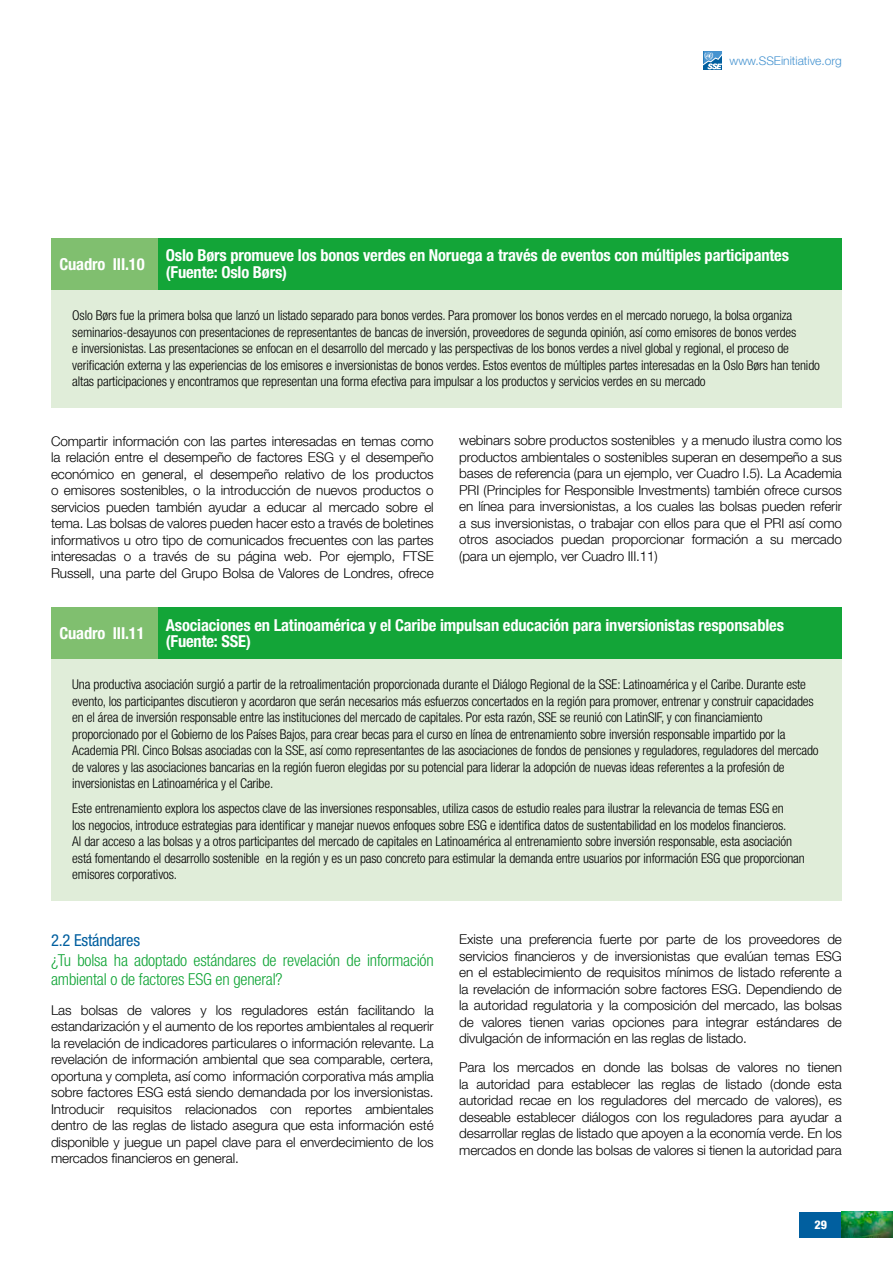
<style>
.page{position:relative;width:893px;height:1263px;background:#fff}
.page>*{position:absolute;margin:0;border:0;box-sizing:border-box;transform-origin:0 0}
.t1{font:700 condensed 16.5px/16.5px "Helvetica Neue LT Std";letter-spacing:-.01em;color:#fff}
.t2{font:300 condensed 16.5px/19.5px "Helvetica Neue LT Std";letter-spacing:-.01em;color:#13a538}
.t3{font:condensed 16.5px "Helvetica Neue LT Std";letter-spacing:-.01em;color:#015f9f}
.t4{font:300 13.5px/16.5px "Helvetica Neue LT Std";letter-spacing:-.01em;color:#000;text-align:justify}
.t5{font:300 condensed 13.5px/16.5px "Helvetica Neue LT Std";letter-spacing:-.01em;color:#000}
.t6{font:300 12px "Helvetica Neue LT Std";color:#4593d0}
.t7{font:800 condensed 12px "Helvetica Neue LT Std";color:#fff}
</style>
<div class="page">
<div style="left:799px;top:1212px;width:43px;height:25px;background:#015f9f"></div>
<img style="left:842px;top:1212px;width:51px;height:25px">
<svg style="left:703px;top:69px;width:19px;height:1px"></svg>
<svg style="left:703px;top:51px;width:19px;height:18px"></svg>
<div style="left:51px;top:289px;width:791px;height:118px;background:#e0edd9"></div>
<div style="left:51px;top:658px;width:791px;height:243px;background:#e0edd9"></div>
<div style="left:157px;top:238px;width:685px;height:51px;background:#13a538"></div>
<div style="left:157px;top:607px;width:685px;height:51px;background:#13a538"></div>
<div style="left:51px;top:238px;width:106px;height:51px;background:#80bf6f"></div>
<div style="left:51px;top:607px;width:106px;height:51px;background:#80bf6f"></div>
<p class="t6" style="left:729px;top:53px;width:114px">www.SSEinitiative.org</p>
<p class="t1" style="left:60px;top:255px;width:87px">Cuadro III.10</p>
<p class="t1" style="left:166px;top:247px;width:625px">Oslo Børs promueve los bonos verdes en Noruega a través de eventos con múltiples participantes (Fuente: Oslo Børs)</p>
<p class="t5" style="left:72px;top:307px;width:749px">Oslo Børs fue la primera bolsa que lanzó un listado separado para bonos verdes. Para promover los bonos verdes en el mercado noruego, la bolsa organiza seminarios-desayunos con presentaciones de representantes de bancas de inversión, proveedores de segunda opinión, así como emisores de bonos verdes<br>e inversionistas. Las presentaciones se enfocan en el desarrollo del mercado y las perspectivas de los bonos verdes a nivel global y regional, el proceso de verificación externa y las experiencias de los emisores e inversionistas de bonos verdes. Estos eventos de múltiples partes interesadas en la Oslo Børs han tenido altas participaciones y encontramos que representan una forma efectiva para impulsar a los productos y servicios verdes en su mercado</p>
<p class="t4" style="left:51px;top:432px;width:384px">Compartir información con las partes interesadas en temas como la relación entre el desempeño de factores ESG y el desempeño económico en general, el desempeño relativo de los productos o emisores sostenibles, o la introducción de nuevos productos o servicios pueden también ayudar a educar al mercado sobre el tema. Las bolsas de valores pueden hacer esto a través de boletines informativos u otro tipo de comunicados frecuentes con las partes interesadas o a través de su página web. Por ejemplo, FTSE Russell, una parte del Grupo Bolsa de Valores de Londres, ofrece</p>
<p class="t4" style="left:459px;top:432px;width:384px">webinars sobre productos sostenibles y a menudo ilustra como los productos ambientales o sostenibles superan en desempeño a sus bases de referencia (para un ejemplo, ver Cuadro I.5). La Academia PRI (Principles for Responsible Investments) también ofrece cursos en línea para inversionistas, a los cuales las bolsas pueden referir a sus inversionistas, o trabajar con ellos para que el PRI así como otros asociados puedan proporcionar formación a su mercado (para un ejemplo, ver Cuadro III.11)</p>
<p class="t1" style="left:60px;top:624px;width:87px">Cuadro III.11</p>
<p class="t1" style="left:166px;top:616px;width:620px">Asociaciones en Latinoamérica y el Caribe impulsan educación para inversionistas responsables (Fuente: SSE)</p>
<p class="t5" style="left:72px;top:676px;width:748px">Una productiva asociación surgió a partir de la retroalimentación proporcionada durante el Diálogo Regional de la SSE: Latinoamérica y el Caribe. Durante este evento, los participantes discutieron y acordaron que serán necesarios más esfuerzos concertados en la región para promover, entrenar y construir capacidades en el área de inversión responsable entre las instituciones del mercado de capitales. Por esta razón, SSE se reunió con LatinSIF, y con financiamiento proporcionado por el Gobierno de los Países Bajos, para crear becas para el curso en línea de entrenamiento sobre inversión responsable impartido por la Academia PRI. Cinco Bolsas asociadas con la SSE, así como representantes de las asociaciones de fondos de pensiones y reguladores, reguladores del mercado de valores y las asociaciones bancarias en la región fueron elegidas por su potencial para liderar la adopción de nuevas ideas referentes a la profesión de inversionistas en Latinoamérica y el Caribe.</p>
<p class="t5" style="left:72px;top:800px;width:734px">Este entrenamiento explora los aspectos clave de las inversiones responsables, utiliza casos de estudio reales para ilustrar la relevancia de temas ESG en<br>los negocios, introduce estrategias para identificar y manejar nuevos enfoques sobre ESG e identifica datos de sustentabilidad en los modelos financieros.<br>Al dar acceso a las bolsas y a otros participantes del mercado de capitales en Latinoamérica al entrenamiento sobre inversión responsable, esta asociación está fomentando el desarrollo sostenible en la región y es un paso concreto para estimular la demanda entre usuarios por información ESG que proporcionan emisores corporativos.</p>
<p class="t3" style="left:51px;top:931px;width:91px">2.2 Estándares</p>
<p class="t2" style="left:51px;top:950px;width:384px">¿Tu bolsa ha adoptado estándares de revelación de información ambiental o de factores ESG en general?</p>
<p class="t4" style="left:51px;top:1001px;width:384px">Las bolsas de valores y los reguladores están facilitando la estandarización y el aumento de los reportes ambientales al requerir la revelación de indicadores particulares o información relevante. La revelación de información ambiental que sea comparable, certera, oportuna y completa, así como información corporativa más amplia sobre factores ESG está siendo demandada por los inversionistas.<br>Introducir requisitos relacionados con reportes ambientales dentro de las reglas de listado asegura que esta información esté disponible y juegue un papel clave para el enverdecimiento de los mercados financieros en general.</p>
<p class="t4" style="left:459px;top:931px;width:384px">Existe una preferencia fuerte por parte de los proveedores de servicios financieros y de inversionistas que evalúan temas ESG en el establecimiento de requisitos mínimos de listado referente a la revelación de información sobre factores ESG. Dependiendo de la autoridad regulatoria y la composición del mercado, las bolsas de valores tienen varias opciones para integrar estándares de divulgación de información en las reglas de listado.</p>
<p class="t4" style="left:459px;top:1059px;width:384px">Para los mercados en donde las bolsas de valores no tienen la autoridad para establecer las reglas de listado (donde esta autoridad recae en los reguladores del mercado de valores), es deseable establecer diálogos con los reguladores para ayudar a desarrollar reglas de listado que apoyen a la economía verde. En los mercados en donde las bolsas de valores si tienen la autoridad para</p>
<p class="t7" style="left:814px;top:1217px;width:14px">29</p>
</div>
